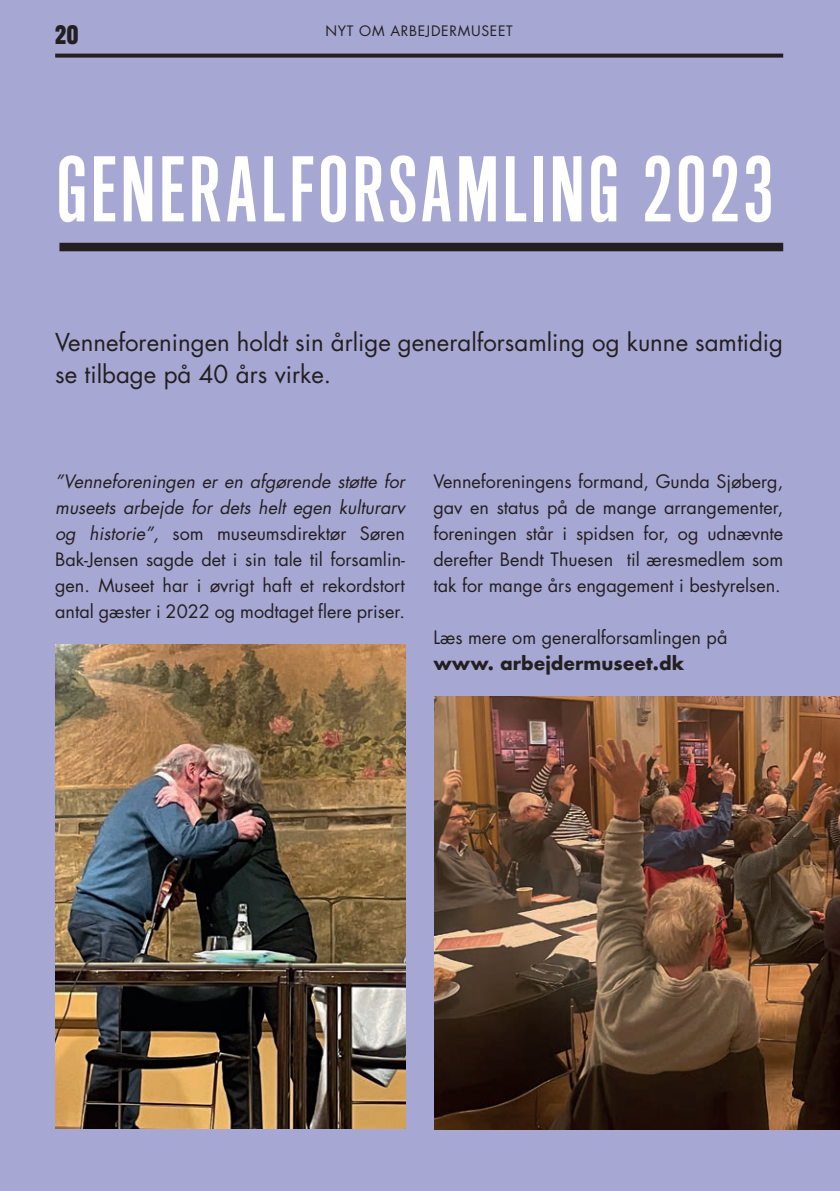
<style>
.page{position:relative;width:840px;height:1191px;background:#fff}
.page>*{position:absolute;margin:0;border:0;box-sizing:border-box;transform-origin:0 0}
.Rubrik{font:89.4px "Alpin Gothic CG No 1";letter-spacing:.035em;color:#fff}
.t1{font:26px "Gothic Thirteen Std";color:#231f20}
.Manchet{font:24px/32px "Futura";color:#231f20}
.Brød_9_13{font:18px/26px "Futura";color:#231f20;text-align:justify}
.Brød_9_13-2{font:700 18px "Futura";color:#231f20}
.t2{font:14px "Futura";letter-spacing:.05em;color:#231f20}
.s1{font-style:italic}
</style>
<div class="page">
<div style="left:0;top:0;width:839px;height:1191px;background:#a6a8d3"></div>
<div style="left:59px;top:243px;width:723px;height:8px;background:#231f20"></div>
<img style="left:55px;top:644px;width:350px;height:484px">
<img style="left:434px;top:696px;width:405px;height:433px">
<svg style="left:55px;top:54px;width:727px;height:4px;background:#302c32"></svg>
<h2 class="t1" style="left:55px;top:19px;width:25px">20</h2>
<p class="t2" style="left:325px;top:22px;width:189px">NYT OM ARBEJDERMUSEET</p>
<p class="Rubrik" style="left:56px;top:136px;width:720px">GENERALFORSAMLING 2023</p>
<p class="Manchet" style="left:55px;top:326px;width:729px">Venneforeningen holdt sin årlige generalforsamling og kunne samtidig se tilbage på 40 års virke.</p>
<p class="Brød_9_13" style="left:55px;top:468px;width:351px"><span class="s1">”Venneforeningen er en afgørende støtte for museets arbejde for dets helt egen kulturarv og historie”,</span> som museumsdirektør Søren Bak-Jensen sagde det i sin tale til forsamlin&shy;gen. Museet har i øvrigt haft et rekordstort antal gæster i 2022 og modtaget flere priser.</p>
<p class="Brød_9_13" style="left:433px;top:468px;width:351px">Venneforeningens formand, Gunda Sjøberg, gav en status på de mange arrangementer, foreningen står i spidsen for, og udnævnte derefter Bendt Thuesen til æresmedlem som tak for mange års engagement i bestyrelsen.</p>
<p class="Brød_9_13" style="left:433px;top:624px;width:295px">Læs mere om generalforsamlingen på</p>
<p class="Brød_9_13-2" style="left:433px;top:650px;width:252px">www. arbejdermuseet.dk</p>
</div>
